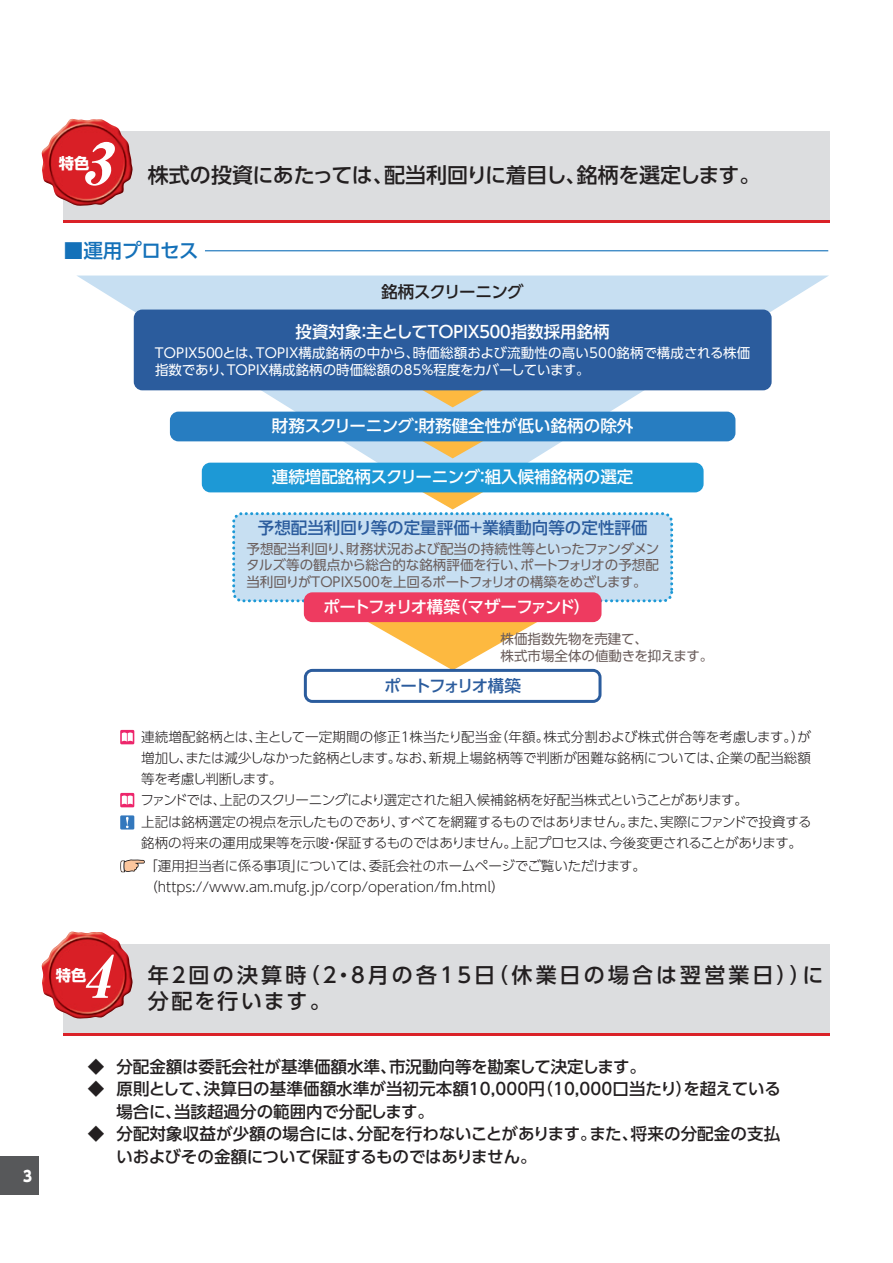
<style>
.page{position:relative;width:893px;height:1263px;background:#fff}
.page>*{position:absolute;margin:0;border:0;box-sizing:border-box;transform-origin:0 0}
.t1{font:italic 58.5px "Midashi Min Pr 5 MA31";color:#fff;scale:1.04 1}
.t2{font:500 21px/25.5px "UD Shin Go Pro";letter-spacing:.14em;color:#231f20}
.t3{font:500 21px "UD Shin Go Pro";letter-spacing:-.02em;color:#231f20}
.t4{font:500 19.5px "UD Shin Go Pro";letter-spacing:-.015em;color:#1471b9}
.t5{font:500 16.5px/22.5px "UD Shin Go Pro";color:#231f20}
.t6{font:500 16.5px "UD Shin Go Pro";letter-spacing:-.005em;color:#fff}
.t7{font:500 16.5px "UD Shin Go Pro";color:#2b5c9d}
.t8{font:500 16.5px "UD Shin Go Pro";letter-spacing:-.105em;color:#fff}
.t9{font:500 16.5px "UD Shin Go Pro";letter-spacing:-.11em;color:#fff}
.t10{font:500 16.5px "UD Shin Go Pro";letter-spacing:-.04em;color:#231f20}
.t11{font:500 16.5px "UD Shin Go Pro";letter-spacing:-.11em;color:#2b5c9d}
.t12{font:700 15.3px "UD Shin Go Pro";color:#fff}
.t13{font:800 15px "UD Shin Go Pro";color:#fff;scale:.9 1}
.t14{font:300 13.5px/21px "UD Shin Go Pro";letter-spacing:-.015em;color:#231f20}
.t15{font:13.5px/16.5px "UD Shin Go Pro";letter-spacing:-.015em;color:#6b5e5c;text-align:justify}
.t16{font:13.5px/16.5px "UD Shin Go Pro";letter-spacing:-.005em;color:#fff}
</style>
<div class="page">
<div style="left:0;top:1157px;width:38px;height:38px;background:#57585a"></div>
<div style="left:63px;top:131px;width:766px;height:92px;background:#dcdddf"></div>
<hr style="left:63px;top:220px;width:766px;height:3px;background:#da2128">
<img style="left:41px;top:119px;width:92px;height:87px">
<hr style="left:205px;top:250px;width:623px;height:1px;background:#1471b9">
<svg style="left:77px;top:276px;width:751px;height:217px"></svg>
<svg style="left:422px;top:492px;width:62px;height:17px"></svg>
<svg style="left:422px;top:441px;width:62px;height:17px"></svg>
<svg style="left:422px;top:390px;width:62px;height:17px"></svg>
<div style="left:134px;top:310px;width:638px;height:80px;background:#2b5c9d;border-radius:9px"></div>
<div style="left:170px;top:412px;width:565px;height:29px;background:#277dc1;border-radius:9px"></div>
<div style="left:202px;top:463px;width:502px;height:29px;background:#1d99d6;border-radius:9px"></div>
<div style="left:234px;top:514px;width:438px;height:87px;background:#c7dff2;border-radius:9px"></div>
<div style="left:232px;top:512px;width:441px;height:90px;border:3px dashed #1d99d6;border-radius:9px"></div>
<div style="left:304px;top:592px;width:297px;height:30px;background:#ee3b60;border-radius:9px"></div>
<svg style="left:304px;top:615px;width:297px;height:88px"></svg>
<svg style="left:120px;top:730px;width:14px;height:14px"></svg>
<svg style="left:120px;top:793px;width:14px;height:14px"></svg>
<svg style="left:120px;top:815px;width:14px;height:14px"></svg>
<svg style="left:120px;top:860px;width:25px;height:12px"></svg>
<div style="left:63px;top:944px;width:766px;height:91px;background:#dcdddf"></div>
<hr style="left:63px;top:1032px;width:766px;height:3px;background:#da2128">
<img style="left:41px;top:932px;width:92px;height:87px">
<p class="t13" style="left:23px;top:1163px;width:11px">3</p>
<h1 class="t1" style="left:80px;top:118px;width:49px">3</h1>
<p class="t12" style="left:59px;top:150px;width:32px">特色</p>
<h2 class="t3" style="left:148px;top:158px;width:614px">株式の投資にあたっては、配当利回りに着目し、銘柄を選定します。</h2>
<h3 class="t4" style="left:64px;top:235px;width:136px">■運用プロセス</h3>
<p class="t10" style="left:381px;top:279px;width:144px">銘柄スクリーニング</p>
<p class="t8" style="left:296px;top:319px;width:316px">投資対象：主としてＴＯＰＩＸ５００指数採用銘柄</p>
<p class="t16" style="left:153px;top:344px;width:599px">ＴＯＰＩＸ５００とは、ＴＯＰＩＸ構成銘柄の中から、時価総額および流動性の高い500銘柄で構成される株価指数であり、ＴＯＰＩＸ構成銘柄の時価総額の85％程度をカバーしています。</p>
<p class="t6" style="left:272px;top:413px;width:363px">財務スクリーニング：財務健全性が低い銘柄の除外</p>
<p class="t6" style="left:272px;top:464px;width:363px">連続増配銘柄スクリーニング：組入候補銘柄の選定</p>
<p class="t7" style="left:258px;top:514px;width:391px">予想配当利回り等の定量評価＋業績動向等の定性評価</p>
<p class="t15" style="left:246px;top:540px;width:415px">予想配当利回り、財務状況および配当の持続性等といったファンダメンタルズ等の観点から総合的な銘柄評価を行い、ポートフォリオの予想配当利回りがTOPIX500を上回るポートフォリオの構築をめざします。</p>
<p class="t9" style="left:323px;top:593px;width:269px">ポートフォリオ構築（マザーファンド）</p>
<p class="t15" style="left:500px;top:630px;width:214px">株価指数先物を売建て、<br>株式市場全体の値動きを抑えます。</p>
<p class="t11" style="left:384px;top:672px;width:138px">ポートフォリオ構築</p>
<p class="t14" style="left:141px;top:726px;width:672px">連続増配銘柄とは、主として一定期間の修正１株当たり配当金（年額。株式分割および株式併合等を考慮します。）が増加し、または減少しなかった銘柄とします。なお、新規上場銘柄等で判断が困難な銘柄については、企業の配当総額等を考慮し判断します。<br>ファンドでは、上記のスクリーニングにより選定された組入候補銘柄を好配当株式ということがあります。</p>
<p class="t14" style="left:141px;top:811px;width:672px">上記は銘柄選定の視点を示したものであり、すべてを網羅するものではありません。また、実際にファンドで投資する銘柄の将来の運用成果等を示唆・保証するものではありません。上記プロセスは、今後変更されることがあります。</p>
<p class="t14" style="left:144px;top:855px;width:503px">「運用担当者に係る事項」については、委託会社のホームページでご覧いただけます。（https://www.am.mufg.jp/corp/operation/fm.html）</p>
<h1 class="t1" style="left:80px;top:931px;width:49px">4</h1>
<h2 class="t2" style="left:148px;top:962px;width:677px">年２回の決算時（２・８月の各15日（休業日の場合は翌営業日））に分配を行います。</h2>
<p class="t12" style="left:56px;top:963px;width:32px">特色</p>
<p class="t5" style="left:88px;top:1054px;width:559px">◆ 分配金額は委託会社が基準価額水準、市況動向等を勘案して決定します。</p>
<p class="t5" style="left:116px;top:1077px;width:666px;text-indent:-28px">◆ 原則として、決算日の基準価額水準が当初元本額10,000円（10,000口当たり）を超えている場合に、当該超過分の範囲内で分配します。</p>
<p class="t5" style="left:116px;top:1122px;width:665px;text-indent:-28px">◆ 分配対象収益が少額の場合には、分配を行わないことがあります。また、将来の分配金の支払いおよびその金額について保証するものではありません。</p>
</div>
